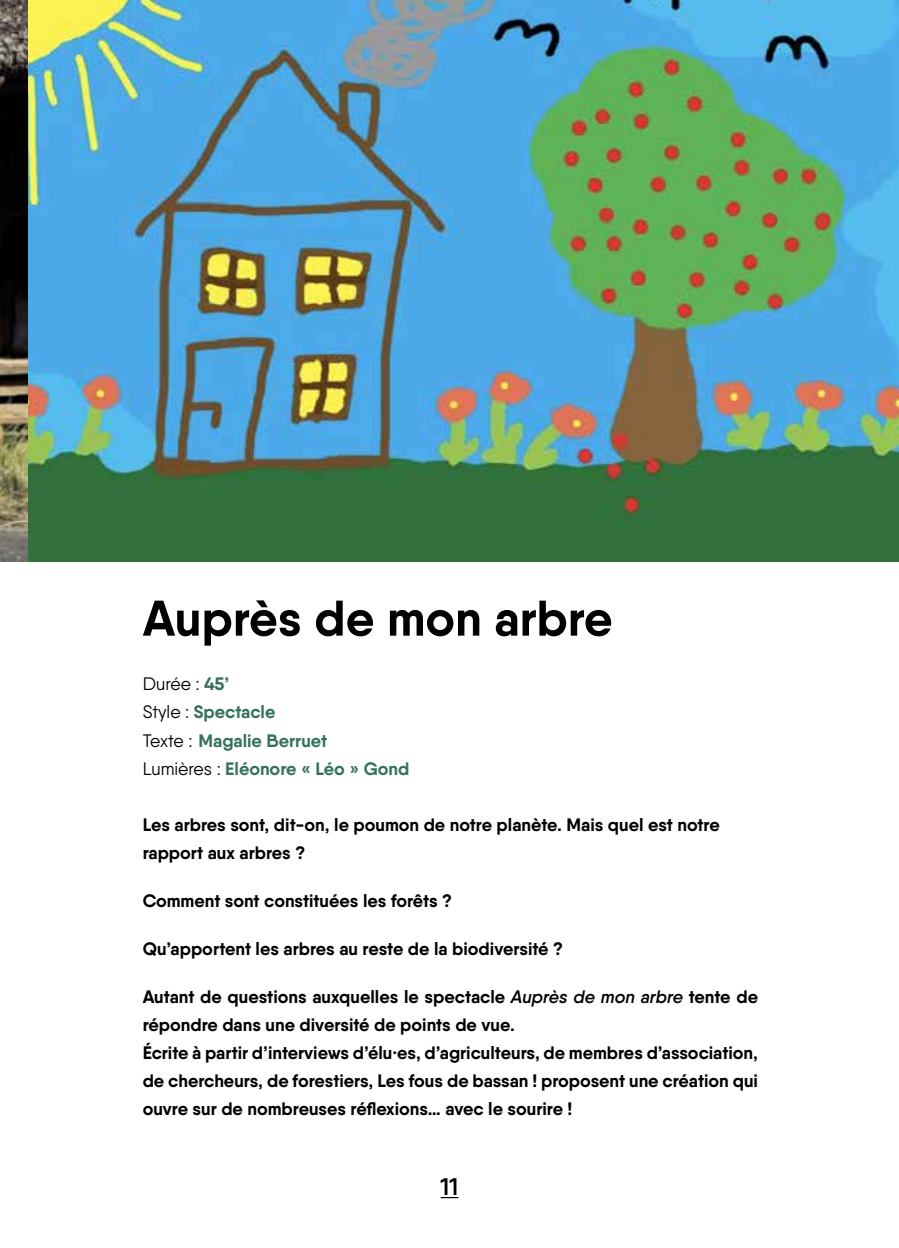
<style>
.page{position:relative;width:899px;height:1248px;background:#fff}
.page>*{position:absolute;margin:0;border:0;box-sizing:border-box;transform-origin:0 0}
.t1{font:700 50px "Qanelas";color:#000}
.t2{font:600 24px "Qanelas";color:#000}
.t3{font:700 18px/28px "Qanelas";color:#000}
.t4{font:700 18px/28.2px "Qanelas";color:#347358}
.s1{font-weight:400;color:#000}
.s2{font-weight:600;font-style:italic}
</style>
<div class="page">
<img style="left:0;top:0;width:899px;height:561px">
<h1 class="t1" style="left:143px;top:586px;width:471px">Auprès de mon arbre</h1>
<p class="t4" style="left:143px;top:669px;width:268px"><span class="s1">Durée :</span> 45’<br><span class="s1">Style :</span> Spectacle<br><span class="s1">Texte :</span> Magalie Berruet<br><span class="s1">Lumières :</span> Eléonore « Léo » Gond</p>
<p class="t3" style="left:143px;top:810px;width:578px">Les arbres sont, dit-on, le poumon de notre planète. Mais quel est notre rapport aux arbres ?</p>
<p class="t3" style="left:143px;top:886px;width:311px">Comment sont constituées les forêts ?</p>
<p class="t3" style="left:143px;top:934px;width:422px">Qu’apportent les arbres au reste de la biodiversité ?</p>
<p class="t3" style="left:143px;top:982px;width:617px">Autant de questions auxquelles le spectacle <span class="s2">Auprès de mon arbre</span> tente de répondre dans une diversité de points de vue.<br>Écrite à partir d’interviews d’élu·es, d’agriculteurs, de membres d’association, de chercheurs, de forestiers, Les fous de bassan ! proposent une création qui ouvre sur de nombreuses réflexions… avec le sourire !</p>
<h2 class="t2" style="left:440px;top:1171px;width:19px">11</h2>
</div>
